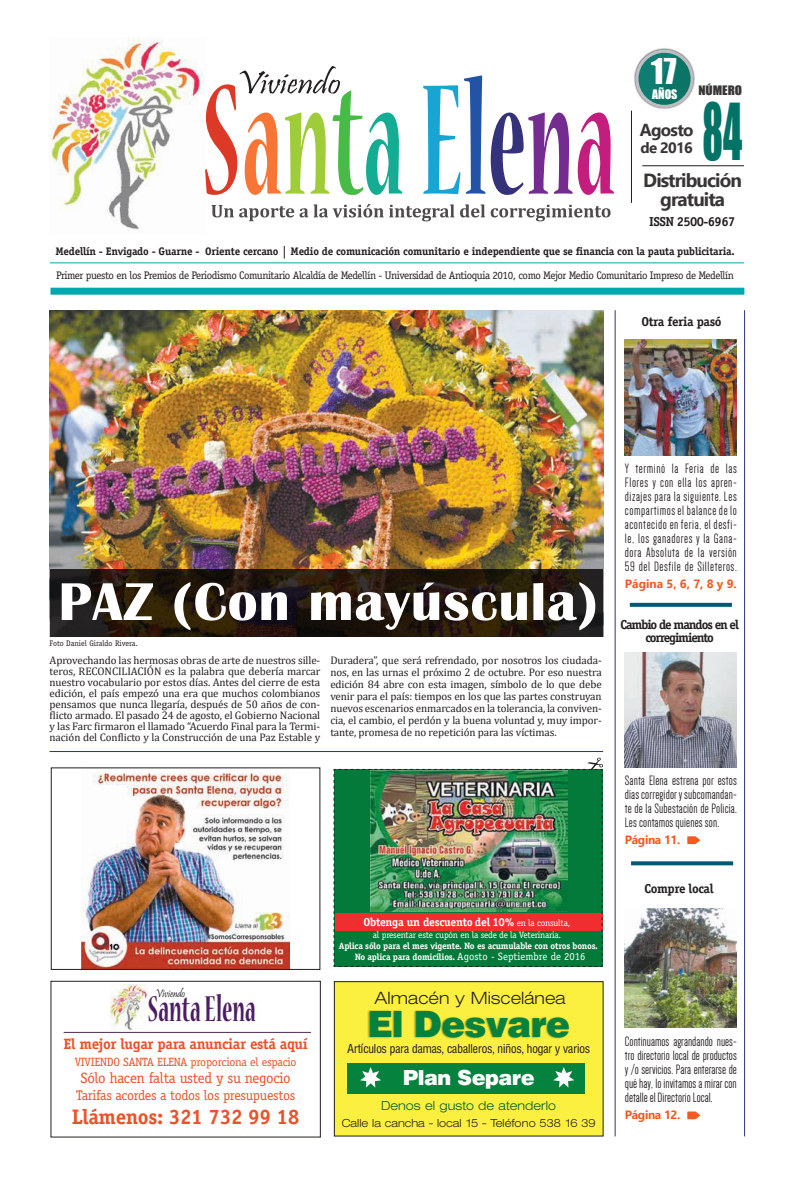
<style>
.page{position:relative;width:794px;height:1191px;background:#fff}
.page>*{position:absolute;margin:0;border:0;box-sizing:border-box;transform-origin:0 0}
.t1{font:72px "Impact";color:#007366;scale:.53 1}
.t2{font:700 55px "Britannic";letter-spacing:.02em;color:#fff}
.t3{font:700 condensed 40px "Nueva Std";color:#4c1e61;scale:.67 1}
.t4{font:900 36.9px "Helvetica BQ";color:#05833e}
.t5{font:32.7px "Impact";color:#fff}
.t6{font:900 21.2px "Helvetica BQ";color:#fff}
.t7{font:700 21px "Officina Serif Std";letter-spacing:-.02em;color:#ec522a}
.t8{font:700 19px/19px "Ebrima";letter-spacing:-.05em;color:#393535;text-align:center}
.t9{font:700 17.4px "Helvetica Extended BQ";color:#241f1f}
.t10{font:700 17px "Ebrima";letter-spacing:-.04em;color:#393535}
.t11{font:700 15px "Officina Serif Std";letter-spacing:-.02em;color:#ec522a}
.t12{font:15px "Officina Serif Std";letter-spacing:-.02em;color:#ec522a}
.t13{font:700 15px "Ebrima";letter-spacing:-.04em;color:#393535}
.t14{font:14px/14px "Dense";letter-spacing:.01em;color:#241f1f;text-align:justify}
.t15{font:14px "Officina Serif Std";letter-spacing:-.02em;color:#ec522a}
.t16{font:700 13px/13px "Officina Serif Std";letter-spacing:-.08em;color:#241f1f;text-align:center}
.t17{font:700 13px "Officina Serif Std";letter-spacing:-.03em;color:#241f1f}
.t18{font:700 13px "Officina Serif Std";letter-spacing:-.05em;color:#241f1f}
.t19{font:700 12.8px "Helvetica Two BQ";color:#241f1f}
.t20{font:700 12.8px "Helvetica Extended BQ";color:#025a2a}
.t21{font:12px "Officina Serif Std";letter-spacing:-.02em;color:#ec522a}
.t22{font:700 12px "Ebrima";letter-spacing:-.03em;color:#f45a21}
.t23{font:12px "Impact";color:#393535;scale:1.1 1}
.t24{font:12px "Impact";color:#fff}
.t25{font:700 11.6px "Officina Serif Std";letter-spacing:-.02em;color:#fff}
.t26{font:11.5px "Pristina";color:#241f1f;scale:.9 1}
.t27{font:700 11.4px "Helvetica Extended BQ";color:#241f1f}
.t28{font:11px/11px "Cambria";letter-spacing:-.01em;color:#241f1f;text-align:justify}
.t29{font:11px "Officina Serif Std";letter-spacing:-.04em;color:#241f1f}
.t30{font:700 11px "Officina Serif Std";letter-spacing:-.02em;color:#241f1f}
.t31{font:700 9.2px/11px "Officina Serif Std";letter-spacing:-.02em;color:#fff;text-align:center}
.t32{font:9.2px "Officina Serif Std";letter-spacing:-.025em;color:#fff}
.t33{font:8px "Officina Serif Std";color:#241f1f}
.s1{font-weight:400;font-size:9.2px}
.s2{font-weight:400;font-size:10.7px}
</style>
<div class="page">
<img style="left:50px;top:37px;width:155px;height:194px">
<svg style="left:423px;top:75px;width:62px;height:119px"></svg>
<svg style="left:491px;top:112px;width:81px;height:83px"></svg>
<svg style="left:578px;top:113px;width:36px;height:82px"></svg>
<svg style="left:205px;top:66px;width:197px;height:129px"></svg>
<svg style="left:211px;top:204px;width:243px;height:17px"></svg>
<svg style="left:460px;top:204px;width:150px;height:17px"></svg>
<div style="left:50px;top:288px;width:694px;height:7px;background:#00a9ad"></div>
<hr style="left:50px;top:751px;width:553px;height:1px;background:#2c3577">
<hr style="left:50px;top:262px;width:694px;height:1px;background:#00a9ad">
<svg style="left:284px;top:246px;width:1px;height:13px"></svg>
<hr style="left:631px;top:111px;width:1px;height:92px;background:#241f1f">
<hr style="left:642px;top:165px;width:102px;height:1px;background:#241f1f">
<img style="left:50px;top:310px;width:553px;height:326px">
<div style="left:334px;top:981px;width:269px;height:155px;background:#fbef40"></div>
<div style="left:348px;top:1062px;width:237px;height:31px;background:#05833e"></div>
<img style="left:333px;top:981px;width:271px;height:102px">
<div style="left:334px;top:981px;width:269px;height:155px;border:1px solid #241f1f"></div>
<svg style="left:553px;top:1067px;width:21px;height:20px"></svg>
<svg style="left:360px;top:1067px;width:21px;height:20px"></svg>
<hr style="left:614px;top:310px;width:1px;height:826px;background:#2c3577">
<hr style="left:744px;top:310px;width:1px;height:826px;background:#2c3577">
<img style="left:625px;top:340px;width:112px;height:115px">
<img style="left:625px;top:652px;width:112px;height:115px">
<img style="left:625px;top:908px;width:112px;height:119px">
<svg style="left:630px;top:603px;width:102px;height:4px"></svg>
<svg style="left:631px;top:861px;width:102px;height:4px"></svg>
<svg style="left:687px;top:1111px;width:13px;height:8px"></svg>
<svg style="left:687px;top:836px;width:13px;height:8px"></svg>
<img style="left:634px;top:48px;width:61px;height:61px">
<svg style="left:635px;top:50px;width:58px;height:58px"></svg>
<div style="left:638px;top:53px;width:52px;height:52px;background:#0c7466;border-radius:50%"></div>
<svg style="left:635px;top:50px;width:40px;height:54px"></svg>
<img style="left:333px;top:757px;width:270px;height:210px">
<img style="left:111px;top:984px;width:37px;height:45px">
<hr style="left:64px;top:1032px;width:247px;height:1px;background:#532a53">
<div style="left:51px;top:981px;width:269px;height:156px;border:1px solid #241f1f"></div>
<img style="left:82px;top:773px;width:207px;height:194px">
<svg style="left:50px;top:569px;width:552px;height:67px;background:#23190f"></svg>
<h3 class="t5" style="left:651px;top:46px;width:27px">17</h3>
<p class="t23" style="left:698px;top:81px;width:41px">NÚMERO</p>
<h1 class="t1" style="left:702px;top:76px;width:77px">84</h1>
<p class="t24" style="left:652px;top:84px;width:27px">AÑOS</p>
<h3 class="t10" style="left:639px;top:117px;width:55px">Agosto</h3>
<h3 class="t13" style="left:640px;top:137px;width:54px">de 2016</h3>
<h3 class="t8" style="left:643px;top:170px;width:100px">Distribución gratuita</h3>
<p class="t18" style="left:649px;top:213px;width:88px">ISSN 2500-6967</p>
<p class="t30" style="left:55px;top:244px;width:681px">Medellín - Envigado - Guarne - Oriente cercano Medio de comunicación comunitario e independiente que se financia con la pauta publicitaria.</p>
<p class="t29" style="left:56px;top:269px;width:679px">Primer puesto en los Premios de Periodismo Comunitario Alcaldía de Medellín - Universidad de Antioquia 2010, como Mejor Medio Comunitario Impreso de Medellín</p>
<p class="t17" style="left:641px;top:313px;width:82px">Otra feria pasó</p>
<h2 class="t2" style="left:59px;top:570px;width:540px">PAZ (Con mayúscula)</h2>
<p class="t33" style="left:50px;top:639px;width:90px">Foto Daniel Giraldo Rivera.</p>
<p class="t28" style="left:50px;top:655px;width:272px">Aprovechando las hermosas obras de arte de nuestros sille&shy;teros, RECONCILIACIÓN es la palabra que debería marcar nuestro vocabulario por estos días. Antes del cierre de esta edición, el país empezó una era que muchos colombianos pensamos que nunca llegaría, después de 50 años de con&shy;flicto armado. El pasado 24 de agosto, el Gobierno Nacional y las Farc firmaron el llamado “Acuerdo Final para la Termi&shy;nación del Conflicto y la Construcción de una Paz Estable y</p>
<p class="t28" style="left:330px;top:654px;width:273px;line-height:12px">Duradera”, que será refrendado, por nosotros los ciudada&shy;nos, en las urnas el próximo 2 de octubre. Por eso nuestra edición 84 abre con esta imagen, símbolo de lo que debe venir para el país: tiempos en los que las partes construyan nuevos escenarios enmarcados en la tolerancia, la conviven&shy;cia, el cambio, el perdón y la buena voluntad y, muy impor&shy;tante, promesa de no repetición para las víctimas.</p>
<p class="t26" style="left:156px;top:987px;width:34px">Viviendo</p>
<h3 class="t3" style="left:148px;top:991px;width:163px">Santa Elena</h3>
<h3 class="t11" style="left:64px;top:1035px;width:246px">El mejor lugar para anunciar está aquí</h3>
<p class="t21" style="left:75px;top:1055px;width:223px">VIVIENDO SANTA ELENA proporciona el espacio</p>
<h3 class="t12" style="left:81px;top:1069px;width:212px">Sólo hacen falta usted y su negocio</h3>
<p class="t15" style="left:76px;top:1087px;width:221px">Tarifas acordes a todos los presupuestos</p>
<h3 class="t7" style="left:72px;top:1104px;width:229px">Llámenos: 321 732 99 18</h3>
<p class="t25" style="left:363px;top:915px;width:208px">Obtenga un descuento del 10% <span class="s1">en la consulta,</span></p>
<p class="t32" style="left:373px;top:929px;width:190px">al presentar este cupón en la sede de la Veterinaria.</p>
<p class="t31" style="left:339px;top:940px;width:261px">Aplica sólo para el mes vigente. No es acumulable con otros bonos.<br>No aplica para domicilios. <span class="s2">Agosto - Septiembre de 2016</span></p>
<h3 class="t9" style="left:374px;top:988px;width:193px">Almacén y Miscelánea</h3>
<p class="t19" style="left:348px;top:1041px;width:244px">Artículos para damas, caballeros, niños, hogar y varios</p>
<h3 class="t6" style="left:403px;top:1064px;width:132px">Plan Separe</h3>
<p class="t20" style="left:381px;top:1098px;width:177px">Denos el gusto de atenderlo</p>
<p class="t27" style="left:342px;top:1116px;width:255px">Calle la cancha - local 15 - Teléfono 538 16 39</p>
<h3 class="t4" style="left:368px;top:1001px;width:203px">El Desvare</h3>
<p class="t14" style="left:625px;top:461px;width:113px">Y terminó la Feria de las Flores y con ella los apren&shy;dizajes para la siguiente. Les compartimos el balance de lo acontecido en feria, el desfi&shy;le, los ganadores y la Gana&shy;dora Absoluta de la versión 59 del Desfile de Silleteros.</p>
<p class="t22" style="left:625px;top:574px;width:113px">Página 5, 6, 7, 8 y 9.</p>
<p class="t16" style="left:620px;top:618px;width:120px">Cambio de mandos en el corregimiento</p>
<p class="t14" style="left:625px;top:773px;width:113px">Santa Elena estrena por estos días corregidor y subcomandan&shy;te de la Subestación de Policía.<br>Les contamos quienes son.</p>
<p class="t22" style="left:625px;top:830px;width:57px">Página 11.</p>
<p class="t17" style="left:644px;top:881px;width:71px">Compre local</p>
<p class="t14" style="left:625px;top:1034px;width:113px">Continuamos agrandando nues&shy;tro directorio local de productos y /o servicios. Para enterarse de qué hay, lo invitamos a mirar con detalle el Directorio Local.</p>
<p class="t22" style="left:625px;top:1105px;width:57px">Página 12.</p>
</div>
